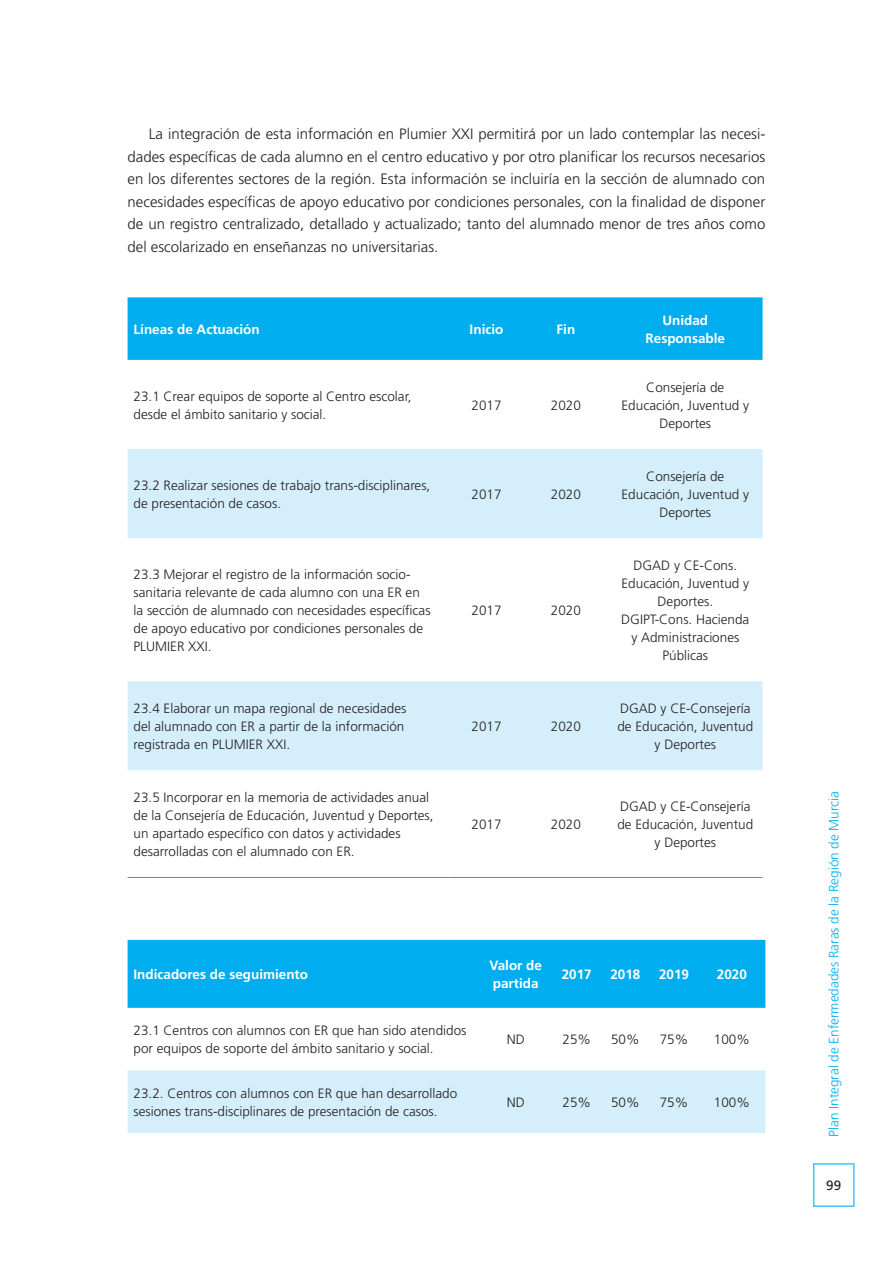
<style>
.page{position:relative;width:893px;height:1263px;background:#fff}
.page>*{position:absolute;margin:0;border:0;box-sizing:border-box;transform-origin:0 0}
.CUERPO{font:300 15px/22.5px "Frutiger";color:#231f20;text-align:justify}
.TABLA{font:300 13.5px/18px "Frutiger";color:#231f20}
.TABLA-2{font:700 13.5px/18px "Frutiger";color:#fff}
.t1{font:300 13.5px "Frutiger";color:#00aeef}
.t2{font:13.5px "Frutiger";color:#231f20}
</style>
<div class="page">
<div style="left:813px;top:1163px;width:42px;height:44px;border:2px solid #40c7f4"></div>
<div style="left:128px;top:297px;width:635px;height:63px;background:#00aeef"></div>
<svg style="left:128px;top:449px;width:635px;height:321px;fill:#d4effb"></svg>
<hr style="left:128px;top:877px;width:321px;height:1px;background:#00aeef">
<hr style="left:449px;top:877px;width:75px;height:1px;background:#00aeef">
<hr style="left:524px;top:877px;width:84px;height:1px;background:#00aeef">
<hr style="left:608px;top:877px;width:155px;height:1px;background:#00aeef">
<div style="left:128px;top:940px;width:637px;height:68px;background:#00aeef"></div>
<div style="left:128px;top:1070px;width:637px;height:63px;background:#d4effb"></div>
<p class="CUERPO" style="left:128px;top:123px;width:639px;text-indent:21px">La integración de esta información en Plumier XXI permitirá por un lado contemplar las necesi&shy;dades específicas de cada alumno en el centro educativo y por otro planificar los recursos necesarios en los diferentes sectores de la región. Esta información se incluiría en la sección de alumnado con necesidades específicas de apoyo educativo por condiciones personales, con la finalidad de disponer de un registro centralizado, detallado y actualizado; tanto del alumnado menor de tres años como del escolarizado en enseñanzas no universitarias.</p>
<p class="TABLA-2" style="left:134px;top:320px;width:128px">Líneas de Actuación</p>
<p class="TABLA-2" style="left:470px;top:320px;width:35px">Inicio</p>
<p class="TABLA-2" style="left:556px;top:320px;width:20px">Fin</p>
<p class="TABLA" style="left:134px;top:387px;width:280px">23.1 Crear equipos de soporte al Centro escolar, desde el ámbito sanitario y social.</p>
<p class="TABLA" style="left:471px;top:396px;width:32px">2017</p>
<p class="TABLA" style="left:551px;top:396px;width:32px">2020</p>
<p class="TABLA" style="left:134px;top:476px;width:298px">23.2 Realizar sesiones de trabajo trans-disciplinares, de presentación de casos.</p>
<p class="TABLA" style="left:471px;top:485px;width:32px">2017</p>
<p class="TABLA" style="left:551px;top:485px;width:32px">2020</p>
<p class="TABLA" style="left:134px;top:565px;width:299px">23.3 Mejorar el registro de la información socio&shy;sanitaria relevante de cada alumno con una ER en la sección de alumnado con necesidades específicas de apoyo educativo por condiciones personales de PLUMIER XXI.</p>
<p class="TABLA" style="left:134px;top:699px;width:274px">23.4 Elaborar un mapa regional de necesidades del alumnado con ER a partir de la información registrada en PLUMIER XXI.</p>
<p class="TABLA" style="left:134px;top:788px;width:302px">23.5 Incorporar en la memoria de actividades anual de la Consejería de Educación, Juventud y Deportes, un apartado específico con datos y actividades desarrolladas con el alumnado con ER.</p>
<p class="TABLA" style="left:471px;top:601px;width:32px">2017</p>
<p class="TABLA" style="left:551px;top:601px;width:32px">2020</p>
<p class="TABLA" style="left:471px;top:717px;width:32px">2017</p>
<p class="TABLA" style="left:551px;top:717px;width:32px">2020</p>
<p class="TABLA" style="left:471px;top:815px;width:32px">2017</p>
<p class="TABLA" style="left:551px;top:815px;width:32px">2020</p>
<p class="TABLA-2" style="left:662px;top:311px;width:47px">Unidad</p>
<p class="TABLA-2" style="left:646px;top:329px;width:81px">Responsable</p>
<p class="TABLA" style="left:622px;top:378px;width:129px;text-align:center">Consejería de<br>Educación, Juventud y<br>Deportes</p>
<p class="TABLA" style="left:622px;top:467px;width:129px;text-align:center">Consejería de<br>Educación, Juventud y<br>Deportes</p>
<p class="TABLA" style="left:622px;top:556px;width:129px;text-align:center">DGAD y CE-Cons.<br>Educación, Juventud y<br>Deportes.</p>
<p class="TABLA" style="left:621px;top:610px;width:130px;text-align:center">DGIPT-Cons. Hacienda y Administraciones<br>Públicas</p>
<p class="TABLA" style="left:617px;top:699px;width:137px;text-align:center">DGAD y CE-Consejería de Educación, Juventud y Deportes</p>
<p class="TABLA" style="left:617px;top:797px;width:137px;text-align:center">DGAD y CE-Consejería de Educación, Juventud y Deportes</p>
<p class="TABLA-2" style="left:134px;top:965px;width:176px">Indicadores de seguimiento</p>
<p class="TABLA-2" style="left:489px;top:956px;width:54px">Valor de partida</p>
<p class="TABLA-2" style="left:562px;top:965px;width:32px">2017</p>
<p class="TABLA-2" style="left:610px;top:965px;width:32px">2018</p>
<p class="TABLA-2" style="left:659px;top:965px;width:32px">2019</p>
<p class="TABLA-2" style="left:717px;top:965px;width:32px">2020</p>
<p class="TABLA" style="left:134px;top:1022px;width:334px">23.1 Centros con alumnos con ER que han sido atendidos por equipos de soporte del ámbito sanitario y social.</p>
<p class="TABLA" style="left:507px;top:1031px;width:20px">ND</p>
<p class="TABLA" style="left:562px;top:1031px;width:30px">25%</p>
<p class="TABLA" style="left:611px;top:1031px;width:30px">50%</p>
<p class="TABLA" style="left:660px;top:1031px;width:30px">75%</p>
<p class="TABLA" style="left:714px;top:1031px;width:38px">100%</p>
<p class="TABLA" style="left:134px;top:1084px;width:325px">23.2. Centros con alumnos con ER que han desarrollado sesiones trans-disciplinares de presentación de casos.</p>
<p class="TABLA" style="left:507px;top:1093px;width:20px">ND</p>
<p class="TABLA" style="left:562px;top:1093px;width:30px">25%</p>
<p class="TABLA" style="left:611px;top:1093px;width:30px">50%</p>
<p class="TABLA" style="left:660px;top:1093px;width:30px">75%</p>
<p class="TABLA" style="left:714px;top:1093px;width:38px">100%</p>
<p class="t1" style="left:826px;top:1136px;width:347px;rotate:-90deg">Plan Integral de Enfermedades Raras de la Región de Murcia</p>
<p class="t2" style="left:826px;top:1177px;width:17px">99</p>
</div>
